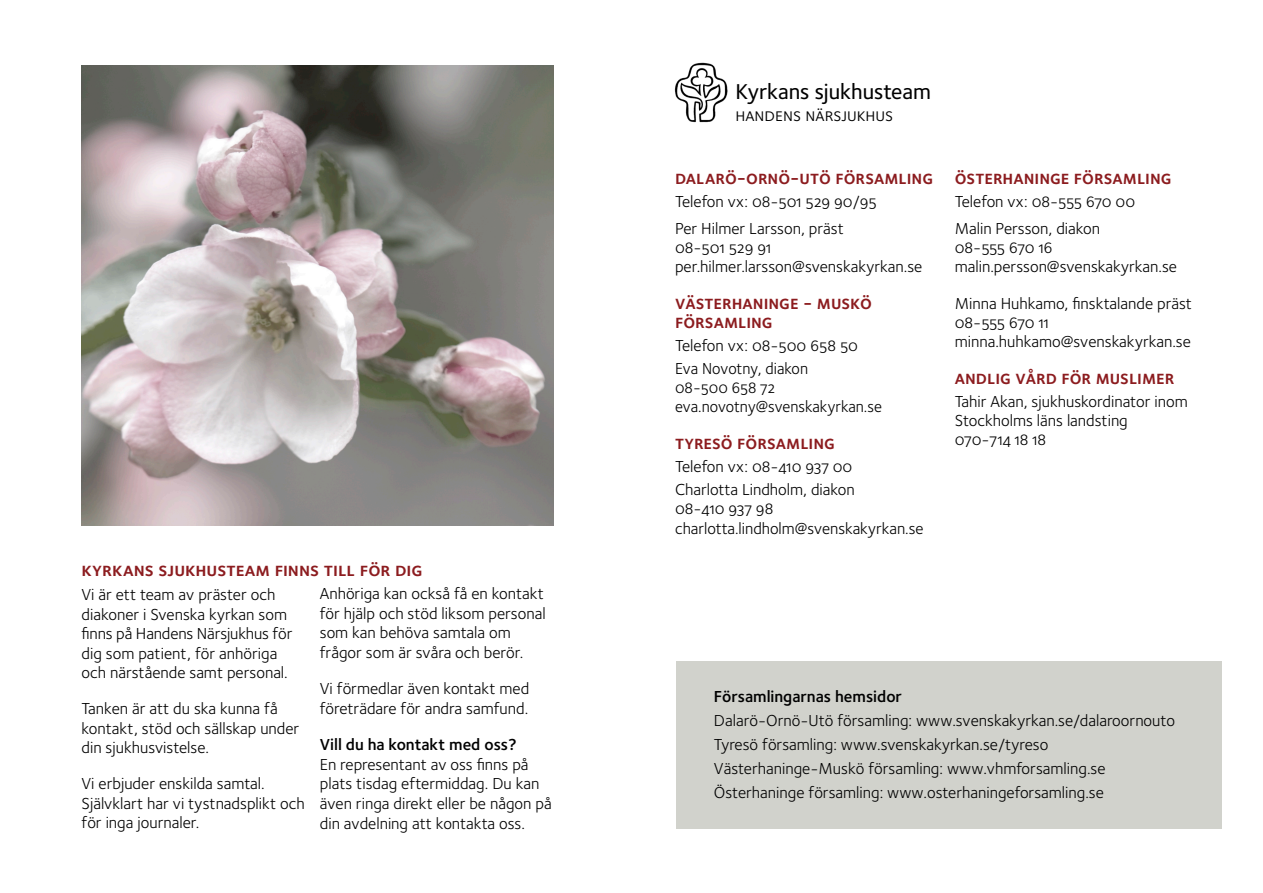
<style>
.page{position:relative;width:1263px;height:893px;background:#fff}
.page>*{position:absolute;margin:0;border:0;box-sizing:border-box;transform-origin:0 0}
.t1{font:500 22.2px "Foundry Sterling";color:#000}
.t2{font:19.5px/18.8px "Foundry Sterling Demi Expert";color:#8c1c1f}
.t3{font:18.6px "Foundry Sterling Book Expert";color:#000}
.t4{font:16.5px/19.5px "Foundry Sterling Book OSF";color:#000}
.t5{font:16.5px "Foundry Sterling Demi OSF";color:#000}
</style>
<div class="page">
<img style="left:82px;top:65px;width:471px;height:460px">
<div style="left:676px;top:661px;width:546px;height:168px;background:#d1d2cc"></div>
<img style="left:675px;top:63px;width:52px;height:60px">
<p class="t2" style="left:82px;top:560px;width:343px">kyrkans sjukhusteam finns till för dig</p>
<p class="t4" style="left:82px;top:585px;width:212px">Vi är ett team av präster och diakoner i Svenska kyrkan som finns på Handens Närsjukhus för dig som patient, för anhöriga och närstående samt personal.</p>
<p class="t4" style="left:82px;top:699px;width:219px">Tanken är att du ska kunna få kontakt, stöd och sällskap under din sjukhusvistelse.</p>
<p class="t4" style="left:82px;top:774px;width:225px">Vi erbjuder enskilda samtal.<br>Självklart har vi tystnadsplikt och för inga journaler.</p>
<p class="t4" style="left:320px;top:584px;width:227px">Anhöriga kan också få en kontakt för hjälp och stöd liksom personal som kan behöva samtala om frågor som är svåra och berör.</p>
<p class="t4" style="left:320px;top:679px;width:211px">Vi förmedlar även kontakt med företrädare för andra samfund.</p>
<p class="t5" style="left:320px;top:735px;width:198px">Vill du ha kontakt med oss?</p>
<p class="t4" style="left:320px;top:754px;width:233px">En representant av oss finns på plats tisdag eftermiddag. Du kan även ringa direkt eller be någon på din avdelning att kontakta oss.</p>
<p class="t1" style="left:735px;top:78px;width:197px">Kyrkans sjukhusteam</p>
<p class="t3" style="left:735px;top:104px;width:159px">handens närsjukhus</p>
<p class="t2" style="left:675px;top:168px;width:260px">dalarö-ornö-utö församling</p>
<p class="t4" style="left:675px;top:192px;width:203px">Telefon vx: 08-501 529 90/95</p>
<p class="t4" style="left:675px;top:219px;width:249px;line-height:18.8px">Per Hilmer Larsson, präst<br>08-501 529 91 per.hilmer.larsson@svenskakyrkan.se</p>
<p class="t2" style="left:675px;top:293px;width:198px">västerhaninge - muskö församling</p>
<p class="t4" style="left:675px;top:336px;width:184px">Telefon vx: 08-500 658 50</p>
<p class="t4" style="left:675px;top:359px;width:208px;line-height:18.8px">Eva Novotny, diakon<br>08-500 658 72 eva.novotny@svenskakyrkan.se</p>
<p class="t2" style="left:675px;top:433px;width:161px">tyresö församling</p>
<p class="t4" style="left:675px;top:457px;width:179px">Telefon vx: 08-410 937 00</p>
<p class="t4" style="left:675px;top:480px;width:250px">Charlotta Lindholm, diakon<br>08-410 937 98 charlotta.lindholm@svenskakyrkan.se</p>
<p class="t2" style="left:955px;top:168px;width:218px">österhaninge församling</p>
<p class="t4" style="left:955px;top:192px;width:182px">Telefon vx: 08-555 670 00</p>
<p class="t4" style="left:955px;top:219px;width:224px;line-height:18.8px">Malin Persson, diakon<br>08-555 670 16 malin.persson@svenskakyrkan.se</p>
<p class="t4" style="left:955px;top:294px;width:239px;line-height:18.8px">Minna Huhkamo, finsktalande präst<br>08-555 670 11</p>
<p class="t4" style="left:955px;top:331px;width:238px">minna.huhkamo@svenskakyrkan.se</p>
<p class="t2" style="left:955px;top:368px;width:221px">andlig vård för muslimer</p>
<p class="t4" style="left:955px;top:392px;width:234px;line-height:18.8px">Tahir Akan, sjukhuskordinator inom<br>Stockholms läns landsting<br>070-714 18 18</p>
<p class="t5" style="left:714px;top:686px;width:190px">Församlingarnas hemsidor</p>
<p class="t4" style="left:714px;top:710px;width:462px">Dalarö-Ornö-Utö församling: www.svenskakyrkan.se/dalaroornouto</p>
<p class="t4" style="left:714px;top:734px;width:336px">Tyresö församling: www.svenskakyrkan.se/tyreso</p>
<p class="t4" style="left:714px;top:758px;width:393px">Västerhaninge-Muskö församling: www.vhmforsamling.se</p>
<p class="t4" style="left:714px;top:782px;width:391px">Österhaninge församling: www.osterhaningeforsamling.se</p>
</div>
